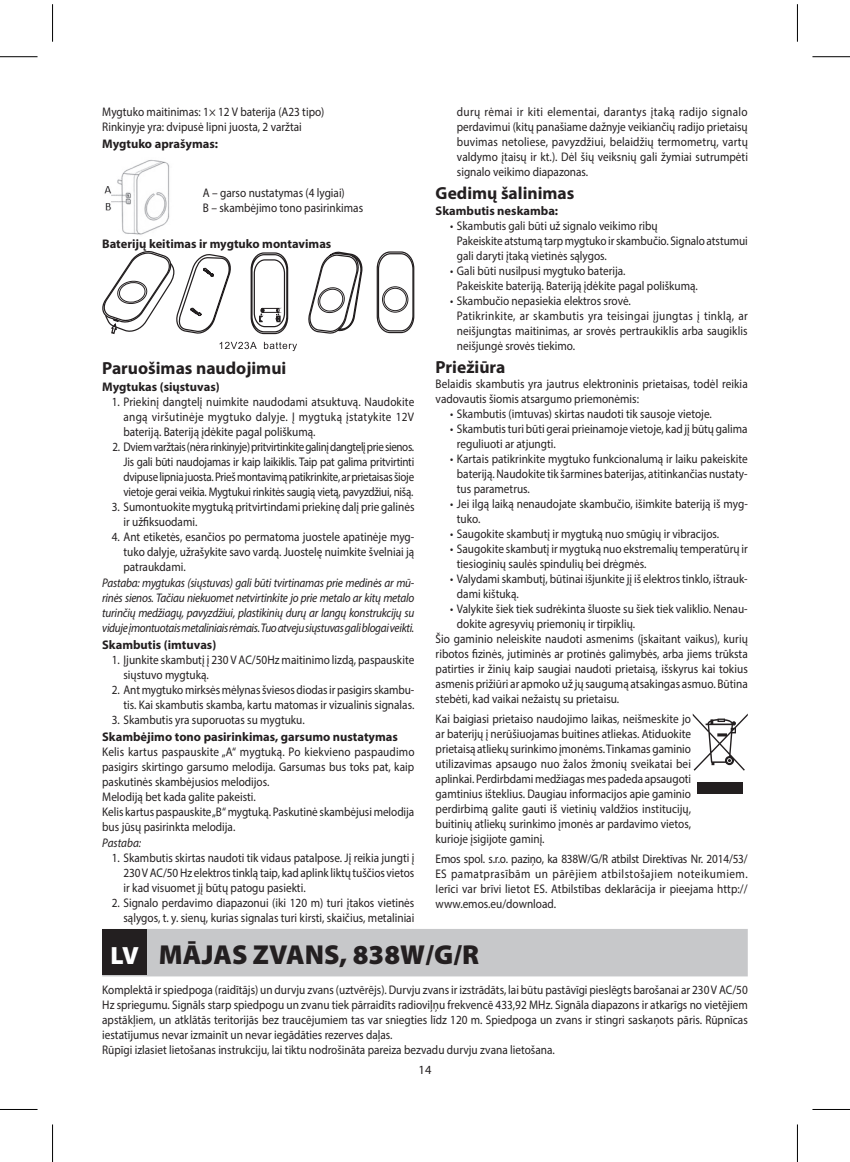
<style>
.page{position:relative;width:850px;height:1162px;background:#fff}
.page>*{position:absolute;margin:0;border:0;box-sizing:border-box;transform-origin:0 0}
.t1{font:900 27.5px "Myriad Pro";color:#231f20}
.t2{font:900 25px "Myriad Pro";color:#fff}
.t3{font:700 17.5px "Myriad Pro";color:#231f20}
.t4{font:12.5px/15px "Myriad Pro";color:#231f20;scale:.9 1}
.t5{font:italic 12.5px/15px "Myriad Pro";letter-spacing:-.03em;color:#231f20;text-align:justify;scale:.9 1}
.t6{font:12.5px/15px "Myriad Pro";color:#231f20;text-align:justify;scale:.88 1}
.t7{font:700 12.5px "Myriad Pro";color:#231f20}
.t8{font:italic 12.5px "Myriad Pro";color:#231f20;scale:.9 1}
.t9{font:12.5px "Myriad Pro";color:#231f20}
</style>
<div class="page">
<div style="left:102px;top:929px;width:645px;height:47px;background:#c7c8ca"></div>
<div style="left:102px;top:929px;width:45px;height:45px;background:#231f20"></div>
<img style="left:104px;top:160px;width:66px;height:75px">
<svg style="left:102px;top:251px;width:313px;height:84px"></svg>
<svg style="left:219px;top:342px;width:37px;height:7px"></svg>
<svg style="left:264px;top:342px;width:33px;height:9px"></svg>
<svg style="left:692px;top:713px;width:55px;height:57px"></svg>
<div style="left:697px;top:782px;width:45px;height:11px;background:#231f20"></div>
<hr style="left:0;top:56px;width:38px;height:1px;background:#000">
<hr style="left:812px;top:56px;width:37px;height:1px;background:#000">
<hr style="left:0;top:1109px;width:38px;height:1px;background:#000">
<hr style="left:812px;top:1109px;width:37px;height:1px;background:#000">
<hr style="left:52px;top:4px;width:1px;height:38px;background:#000">
<hr style="left:52px;top:1124px;width:1px;height:38px;background:#000">
<hr style="left:796px;top:4px;width:1px;height:38px;background:#000">
<hr style="left:796px;top:1124px;width:1px;height:38px;background:#000">
<p class="t4" style="left:102px;top:104px;width:248px">Mygtuko maitinimas: 1× 12 V baterija (A23 tipo)<br>Rinkinyje yra: dvipusė lipni juosta, 2 varžtai</p>
<p class="t7" style="left:102px;top:135px;width:117px">Mygtuko aprašymas:</p>
<p class="t4" style="left:203px;top:185px;width:179px">A – garso nustatymas (4 lygiai)<br>B – skambėjimo tono pasirinkimas</p>
<p class="t7" style="left:102px;top:236px;width:230px">Baterijų keitimas ir mygtuko montavimas</p>
<h3 class="t3" style="left:102px;top:356px;width:185px">Paruošimas naudojimui</h3>
<p class="t7" style="left:102px;top:378px;width:119px">Mygtukas (siųstuvas)</p>
<p class="t4" style="left:123px;top:394px;width:324px;text-align:justify;text-indent:-12px">1. Priekinį dangtelį nuimkite naudodami atsuktuvą. Naudokite angą viršutinėje mygtuko dalyje. Į mygtuką įstatykite 12V bateriją. Bateriją įdėkite pagal poliškumą.</p>
<p class="t6" style="left:123px;top:439px;width:332px;text-indent:-11px">2. Dviem varžtais (nėra rinkinyje) pritvirtinkite galinį dangtelį prie sienos.<br>Jis gali būti naudojamas ir kaip laikiklis. Taip pat galima pritvirtinti dvipuse lipnia juosta. Prieš montavimą patikrinkite, ar prietaisas šioje vietoje gerai veikia. Mygtukui rinkitės saugią vietą, pavyzdžiui, nišą.</p>
<p class="t4" style="left:123px;top:499px;width:324px;text-indent:-12px">3. Sumontuokite mygtuką pritvirtindami priekinę dalį prie galinės ir užfiksuodami.</p>
<p class="t4" style="left:123px;top:529px;width:324px;text-align:justify;text-indent:-12px">4. Ant etiketės, esančios po permatoma juostele apatinėje myg&shy;tuko dalyje, užrašykite savo vardą. Juostelę nuimkite švelniai ją patraukdami.</p>
<p class="t5" style="left:102px;top:575px;width:348px">Pastaba: mygtukas (siųstuvas) gali būti tvirtinamas prie medinės ar mū&shy;rinės sienos. Tačiau niekuomet netvirtinkite jo prie metalo ar kitų metalo turinčių medžiagų, pavyzdžiui, plastikinių durų ar langų konstrukcijų su viduje įmontuotais metaliniais rėmais. Tuo atveju siųstuvas gali blogai veikti.</p>
<p class="t7" style="left:102px;top:636px;width:115px">Skambutis (imtuvas)</p>
<p class="t4" style="left:123px;top:652px;width:324px;text-indent:-12px">1. Įjunkite skambutį į 230 V AC/50Hz maitinimo lizdą, paspauskite siųstuvo mygtuką.</p>
<p class="t4" style="left:112px;top:682px;width:337px;text-align:right">2. Ant mygtuko mirksės mėlynas šviesos diodas ir pasigirs skambu&shy;tis. Kai skambutis skamba, kartu matomas ir vizualinis signalas.</p>
<p class="t4" style="left:112px;top:712px;width:216px">3. Skambutis yra suporuotas su mygtuku.</p>
<p class="t7" style="left:102px;top:728px;width:297px">Skambėjimo tono pasirinkimas, garsumo nustatymas</p>
<p class="t4" style="left:102px;top:744px;width:348px">Kelis kartus paspauskite „A“ mygtuką. Po kiekvieno paspaudimo pasigirs skirtingo garsumo melodija. Garsumas bus toks pat, kaip paskutinės skambėjusios melodijos.<br>Melodiją bet kada galite pakeisti.<br>Kelis kartus paspauskite „B“ mygtuką. Paskutinė skambėjusi melodija bus jūsų pasirinkta melodija.</p>
<p class="t8" style="left:102px;top:835px;width:45px">Pastaba:</p>
<p class="t4" style="left:123px;top:850px;width:324px;text-align:justify;text-indent:-12px">1. Skambutis skirtas naudoti tik vidaus patalpose. Jį reikia jungti į 230 V AC/50 Hz elektros tinklą taip, kad aplink liktų tuščios vietos ir kad visuomet jį būtų patogu pasiekti.</p>
<p class="t4" style="left:112px;top:895px;width:337px;text-align:right">2. Signalo perdavimo diapazonui (iki 120 m) turi įtakos vietinės sąlygos, t. y. sienų, kurias signalas turi kirsti, skaičius, metaliniai</p>
<p class="t4" style="left:456px;top:104px;width:325px;text-align:justify">durų rėmai ir kiti elementai, darantys įtaką radijo signalo perdavimui (kitų panašiame dažnyje veikiančių radijo prietaisų buvimas netoliese, pavyzdžiui, belaidžių termometrų, vartų valdymo įtaisų ir kt.). Dėl šių veiksnių gali žymiai sutrumpėti signalo veikimo diapazonas.</p>
<h3 class="t3" style="left:435px;top:181px;width:140px">Gedimų šalinimas</h3>
<p class="t7" style="left:435px;top:203px;width:124px">Skambutis neskamba:</p>
<p class="t4" style="left:456px;top:218px;width:324px;text-indent:-7px">• Skambutis gali būti už signalo veikimo ribų<br>Pakeiskite atstumą tarp mygtuko ir skambučio. Signalo atstumui gali daryti įtaką vietinės sąlygos.</p>
<p class="t4" style="left:456px;top:263px;width:269px;text-indent:-7px">• Gali būti nusilpusi mygtuko baterija.<br>Pakeiskite bateriją. Bateriją įdėkite pagal poliškumą.</p>
<p class="t4" style="left:456px;top:293px;width:324px;text-indent:-7px">• Skambučio nepasiekia elektros srovė.<br>Patikrinkite, ar skambutis yra teisingai įjungtas į tinklą, ar neišjungtas maitinimas, ar srovės pertraukiklis arba saugiklis neišjungė srovės tiekimo.</p>
<h3 class="t3" style="left:435px;top:356px;width:71px">Priežiūra</h3>
<p class="t4" style="left:435px;top:376px;width:348px">Belaidis skambutis yra jautrus elektroninis prietaisas, todėl reikia vadovautis šiomis atsargumo priemonėmis:</p>
<p class="t4" style="left:450px;top:406px;width:292px">• Skambutis (imtuvas) skirtas naudoti tik sausoje vietoje.</p>
<p class="t4" style="left:456px;top:421px;width:324px;text-indent:-7px">• Skambutis turi būti gerai prieinamoje vietoje, kad jį būtų galima reguliuoti ar atjungti.</p>
<p class="t4" style="left:456px;top:451px;width:324px;text-align:justify;text-indent:-7px">• Kartais patikrinkite mygtuko funkcionalumą ir laiku pakeiskite bateriją. Naudokite tik šarmines baterijas, atitinkančias nustaty&shy;tus parametrus.</p>
<p class="t4" style="left:456px;top:496px;width:324px;text-indent:-7px">• Jei ilgą laiką nenaudojate skambučio, išimkite bateriją iš myg&shy;tuko.</p>
<p class="t4" style="left:450px;top:526px;width:300px">• Saugokite skambutį ir mygtuką nuo smūgių ir vibracijos.</p>
<p class="t4" style="left:456px;top:541px;width:324px;text-indent:-7px">• Saugokite skambutį ir mygtuką nuo ekstremalių temperatūrų ir tiesioginių saulės spindulių bei drėgmės.</p>
<p class="t4" style="left:456px;top:571px;width:324px;text-indent:-7px">• Valydami skambutį, būtinai išjunkite jį iš elektros tinklo, ištrauk&shy;dami kištuką.</p>
<p class="t4" style="left:450px;top:601px;width:332px">• Valykite šiek tiek sudrėkinta šluoste su šiek tiek valiklio. Nenau-</p>
<p class="t4" style="left:456px;top:616px;width:199px">dokite agresyvių priemonių ir tirpiklių.</p>
<p class="t4" style="left:435px;top:631px;width:348px">Šio gaminio neleiskite naudoti asmenims (įskaitant vaikus), kurių</p>
<p class="t4" style="left:435px;top:646px;width:348px">ribotos fizinės, jutiminės ar protinės galimybės, arba jiems trūksta</p>
<p class="t4" style="left:435px;top:661px;width:348px">patirties ir žinių kaip saugiai naudoti prietaisą, išskyrus kai tokius</p>
<p class="t4" style="left:435px;top:676px;width:348px">asmenis prižiūri ar apmoko už jų saugumą atsakingas asmuo. Būtina</p>
<p class="t4" style="left:435px;top:691px;width:205px">stebėti, kad vaikai nežaistų su prietaisu.</p>
<p class="t4" style="left:435px;top:710px;width:285px;text-align:justify">Kai baigiasi prietaiso naudojimo laikas, neišmeskite jo ar baterijų į nerūšiuojamas buitines atliekas. Atiduokite prietaisą atliekų surinkimo įmonėms. Tinkamas gaminio utilizavimas apsaugo nuo žalos žmonių sveikatai bei aplinkai. Perdirbdami medžiagas mes padeda apsaugoti gamtinius išteklius. Daugiau informacijos apie gaminio perdirbimą galite gauti iš vietinių valdžios institucijų, buitinių atliekų surinkimo įmonės ar pardavimo vietos, kurioje įsigijote gaminį.</p>
<p class="t4" style="left:435px;top:850px;width:348px;text-align:justify">Emos spol. s.r.o. paziņo, ka 838W/G/R atbilst Direktīvas Nr. 2014/53/ ES pamatprasībām un pārējiem atbilstošajiem noteikumiem.<br>Ierīci var brīvi lietot ES. Atbilstības deklarācija ir pieejama http:// www.emos.eu/download.</p>
<h1 class="t1" style="left:159px;top:936px;width:321px">MĀJAS ZVANS, 838W/G/R</h1>
<p class="t4" style="left:102px;top:981px;width:718px">Komplektā ir spiedpoga (raidītājs) un durvju zvans (uztvērējs). Durvju zvans ir izstrādāts, lai būtu pastāvīgi pieslēgts barošanai ar 230 V AC/50<br>Hz spriegumu. Signāls starp spiedpogu un zvanu tiek pārraidīts radioviļņu frekvencē 433,92 MHz. Signāla diapazons ir atkarīgs no vietējiem apstākļiem, un atklātās teritorijās bez traucējumiem tas var sniegties līdz 120 m. Spiedpoga un zvans ir stingri saskaņots pāris. Rūpnīcas iestatījumus nevar izmainīt un nevar iegādāties rezerves daļas.<br>Rūpīgi izlasiet lietošanas instrukciju, lai tiktu nodrošināta pareiza bezvadu durvju zvana lietošana.</p>
<h2 class="t2" style="left:110px;top:939px;width:30px">LV</h2>
<p class="t9" style="left:418px;top:1062px;width:14px">14</p>
</div>
